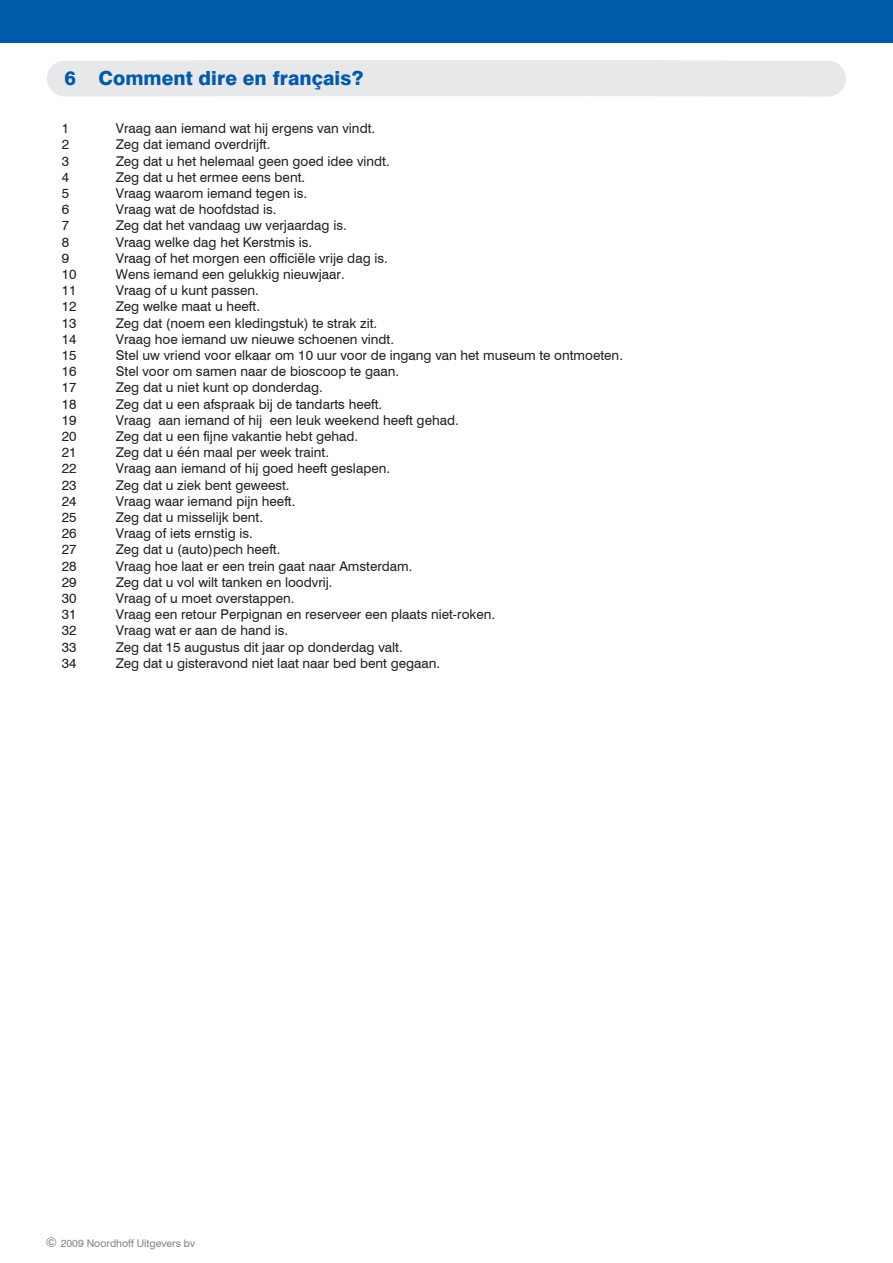
<style>
.page{position:relative;width:893px;height:1263px;background:#fff}
.page>*{position:absolute;margin:0;border:0;box-sizing:border-box;transform-origin:0 0}
.t1{font:800 19.5px "Swiss 721 BT";letter-spacing:.005em;color:#015aaa}
.t2{font:13.5px "Swiss 721 BT";color:#231f20}
.t3{font:10.5px "Swiss 721 BT";color:#808285}
.s1{font-size:13.5px}
</style>
<div class="page">
<div style="left:0;top:0;width:892px;height:43px;background:#015aaa"></div>
<div style="left:47px;top:60px;width:799px;height:37px;background:#e7e8e9"></div>
<h1 class="t1" style="left:65px;top:66px;width:300px">6 Comment dire en français?</h1>
<p class="t2" style="left:62px;top:120px;width:9px">1</p>
<p class="t2" style="left:116px;top:120px;width:261px">Vraag aan iemand wat hij ergens van vindt.</p>
<p class="t2" style="left:62px;top:136px;width:9px">2</p>
<p class="t2" style="left:116px;top:136px;width:156px">Zeg dat iemand overdrijft.</p>
<p class="t2" style="left:62px;top:153px;width:9px">3</p>
<p class="t2" style="left:116px;top:153px;width:275px">Zeg dat u het helemaal geen goed idee vindt.</p>
<p class="t2" style="left:62px;top:169px;width:9px">4</p>
<p class="t2" style="left:116px;top:169px;width:191px">Zeg dat u het ermee eens bent.</p>
<p class="t2" style="left:62px;top:185px;width:9px">5</p>
<p class="t2" style="left:116px;top:185px;width:193px">Vraag waarom iemand tegen is.</p>
<p class="t2" style="left:62px;top:201px;width:9px">6</p>
<p class="t2" style="left:116px;top:201px;width:162px">Vraag wat de hoofdstad is.</p>
<p class="t2" style="left:62px;top:217px;width:9px">7</p>
<p class="t2" style="left:116px;top:217px;width:232px">Zeg dat het vandaag uw verjaardag is.</p>
<p class="t2" style="left:62px;top:234px;width:9px">8</p>
<p class="t2" style="left:116px;top:234px;width:198px">Vraag welke dag het Kerstmis is.</p>
<p class="t2" style="left:62px;top:250px;width:9px">9</p>
<p class="t2" style="left:116px;top:250px;width:273px">Vraag of het morgen een officiële vrije dag is.</p>
<p class="t2" style="left:62px;top:266px;width:16px">10</p>
<p class="t2" style="left:116px;top:266px;width:230px">Wens iemand een gelukkig nieuwjaar.</p>
<p class="t2" style="left:62px;top:282px;width:16px">11</p>
<p class="t2" style="left:116px;top:282px;width:144px">Vraag of u kunt passen.</p>
<p class="t2" style="left:62px;top:298px;width:16px">12</p>
<p class="t2" style="left:116px;top:298px;width:146px">Zeg welke maat u heeft.</p>
<p class="t2" style="left:62px;top:315px;width:16px">13</p>
<p class="t2" style="left:116px;top:315px;width:263px">Zeg dat (noem een kledingstuk) te strak zit.</p>
<p class="t2" style="left:62px;top:331px;width:16px">14</p>
<p class="t2" style="left:116px;top:331px;width:280px">Vraag hoe iemand uw nieuwe schoenen vindt.</p>
<p class="t2" style="left:62px;top:347px;width:16px">15</p>
<p class="t2" style="left:116px;top:347px;width:508px">Stel uw vriend voor elkaar om 10 uur voor de ingang van het museum te ontmoeten.</p>
<p class="t2" style="left:62px;top:363px;width:16px">16</p>
<p class="t2" style="left:116px;top:363px;width:285px">Stel voor om samen naar de bioscoop te gaan.</p>
<p class="t2" style="left:62px;top:379px;width:16px">17</p>
<p class="t2" style="left:116px;top:379px;width:208px">Zeg dat u niet kunt op donderdag.</p>
<p class="t2" style="left:62px;top:396px;width:16px">18</p>
<p class="t2" style="left:116px;top:396px;width:268px">Zeg dat u een afspraak bij de tandarts heeft.</p>
<p class="t2" style="left:62px;top:412px;width:16px">19</p>
<p class="t2" style="left:116px;top:412px;width:344px">Vraag aan iemand of hij een leuk weekend heeft gehad.</p>
<p class="t2" style="left:62px;top:428px;width:16px">20</p>
<p class="t2" style="left:116px;top:428px;width:244px">Zeg dat u een fijne vakantie hebt gehad.</p>
<p class="t2" style="left:62px;top:444px;width:16px">21</p>
<p class="t2" style="left:116px;top:444px;width:215px">Zeg dat u één maal per week traint.</p>
<p class="t2" style="left:62px;top:460px;width:16px">22</p>
<p class="t2" style="left:116px;top:460px;width:276px">Vraag aan iemand of hij goed heeft geslapen.</p>
<p class="t2" style="left:62px;top:477px;width:16px">23</p>
<p class="t2" style="left:116px;top:477px;width:175px">Zeg dat u ziek bent geweest.</p>
<p class="t2" style="left:62px;top:493px;width:16px">24</p>
<p class="t2" style="left:116px;top:493px;width:181px">Vraag waar iemand pijn heeft.</p>
<p class="t2" style="left:62px;top:509px;width:16px">25</p>
<p class="t2" style="left:116px;top:509px;width:149px">Zeg dat u misselijk bent.</p>
<p class="t2" style="left:62px;top:525px;width:16px">26</p>
<p class="t2" style="left:116px;top:525px;width:138px">Vraag of iets ernstig is.</p>
<p class="t2" style="left:62px;top:541px;width:16px">27</p>
<p class="t2" style="left:116px;top:541px;width:166px">Zeg dat u (auto)pech heeft.</p>
<p class="t2" style="left:62px;top:558px;width:16px">28</p>
<p class="t2" style="left:116px;top:558px;width:298px">Vraag hoe laat er een trein gaat naar Amsterdam.</p>
<p class="t2" style="left:62px;top:574px;width:16px">29</p>
<p class="t2" style="left:116px;top:574px;width:218px">Zeg dat u vol wilt tanken en loodvrij.</p>
<p class="t2" style="left:62px;top:590px;width:16px">30</p>
<p class="t2" style="left:116px;top:590px;width:180px">Vraag of u moet overstappen.</p>
<p class="t2" style="left:62px;top:606px;width:16px">31</p>
<p class="t2" style="left:116px;top:606px;width:381px">Vraag een retour Perpignan en reserveer een plaats niet-roken.</p>
<p class="t2" style="left:62px;top:622px;width:16px">32</p>
<p class="t2" style="left:116px;top:622px;width:174px">Vraag wat er aan de hand is.</p>
<p class="t2" style="left:62px;top:639px;width:16px">33</p>
<p class="t2" style="left:116px;top:639px;width:288px">Zeg dat 15 augustus dit jaar op donderdag valt.</p>
<p class="t2" style="left:62px;top:655px;width:16px">34</p>
<p class="t2" style="left:116px;top:655px;width:326px">Zeg dat u gisteravond niet laat naar bed bent gegaan.</p>
<p class="t3" style="left:46px;top:1237px;width:151px"><span class="s1">©</span> 2009 Noordhoff Uitgevers bv</p>
</div>
